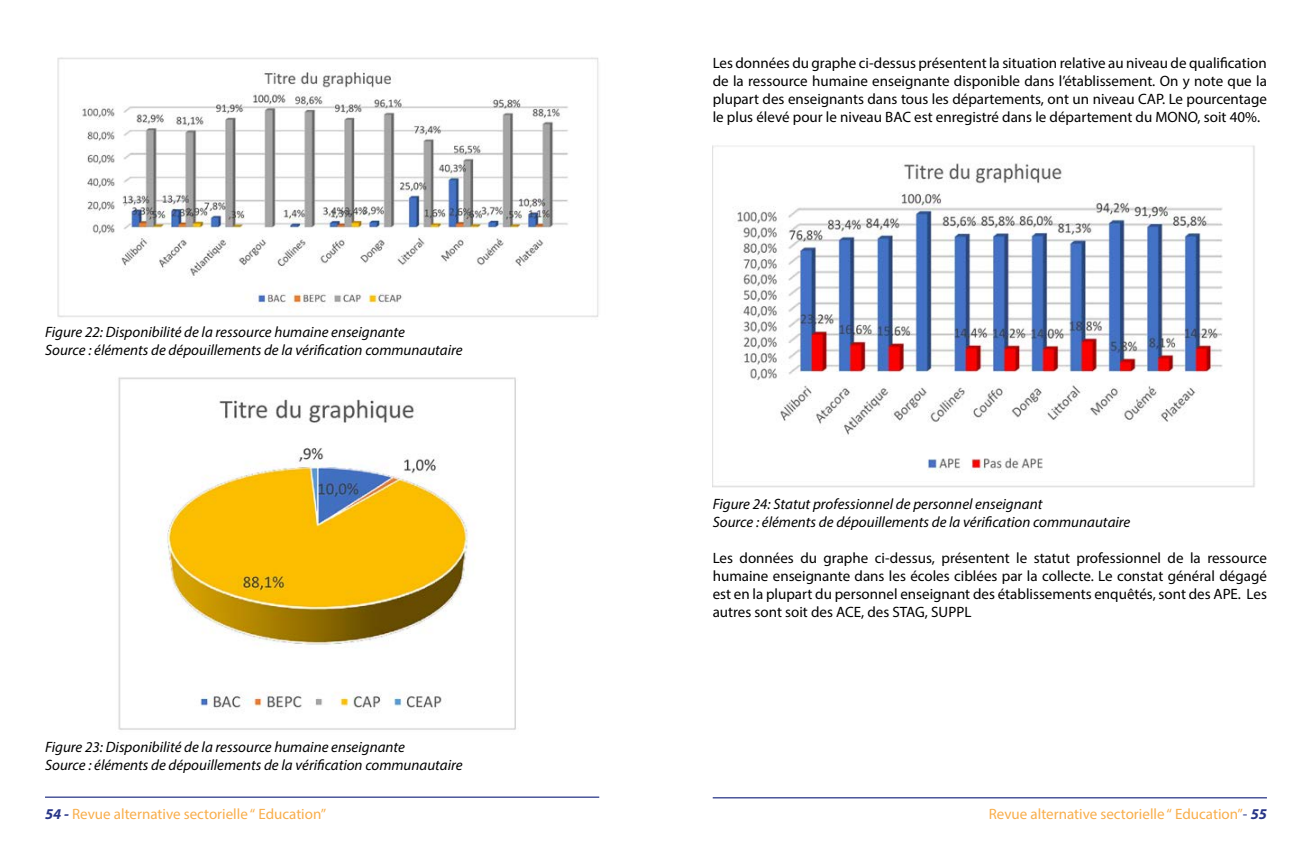
<style>
.page{position:relative;width:1312px;height:851px;background:#fff}
.page>*{position:absolute;margin:0;border:0;box-sizing:border-box;transform-origin:0 0}
.t1{font:15px/18px "Myriad Pro";color:#000;text-align:justify}
.t2{font:italic 15px/18px "Myriad Pro";color:#000}
.t3{font:15px "Myriad Pro";color:#f8ae4c}
.s1{font-weight:700;font-style:italic;color:#283587}
.s2{color:#283587}
</style>
<div class="page">
<hr style="left:45px;top:796px;width:554px;height:1px;background:#283587">
<hr style="left:712px;top:797px;width:554px;height:1px;background:#283587">
<img style="left:57px;top:57px;width:542px;height:260px">
<img style="left:118px;top:377px;width:398px;height:353px">
<img style="left:712px;top:145px;width:542px;height:343px">
<p class="t2" style="left:45px;top:323px;width:419px">Figure 22: Disponibilité de la ressource humaine enseignante<br>Source : éléments de dépouillements de la vérification communautaire</p>
<p class="t2" style="left:45px;top:737px;width:419px">Figure 23: Disponibilité de la ressource humaine enseignante<br>Source : éléments de dépouillements de la vérification communautaire</p>
<p class="t1" style="left:712px;top:54px;width:555px">Les données du graphe ci-dessus présentent la situation relative au niveau de qualification de la ressource humaine enseignante disponible dans l’établissement. On y note que la plupart des enseignants dans tous les départements, ont un niveau CAP. Le pourcentage le plus élevé pour le niveau BAC est enregistré dans le département du MONO, soit 40%.</p>
<p class="t2" style="left:712px;top:494px;width:419px">Figure 24: Statut professionnel de personnel enseignant<br>Source : éléments de dépouillements de la vérification communautaire</p>
<p class="t1" style="left:712px;top:548px;width:555px">Les données du graphe ci-dessus, présentent le statut professionnel de la ressource humaine enseignante dans les écoles ciblées par la collecte. Le constat général dégagé est en la plupart du personnel enseignant des établissements enquêtés, sont des APE. Les autres sont soit des ACE, des STAG, SUPPL</p>
<p class="t3" style="left:45px;top:804px;width:283px"><span class="s1">54 -</span> Revue alternative sectorielle ‘‘ Education’’</p>
<p class="t3" style="left:988px;top:804px;width:280px">Revue alternative sectorielle ‘‘ Education’’<span class="s2">-</span> <span class="s1">55</span></p>
</div>
